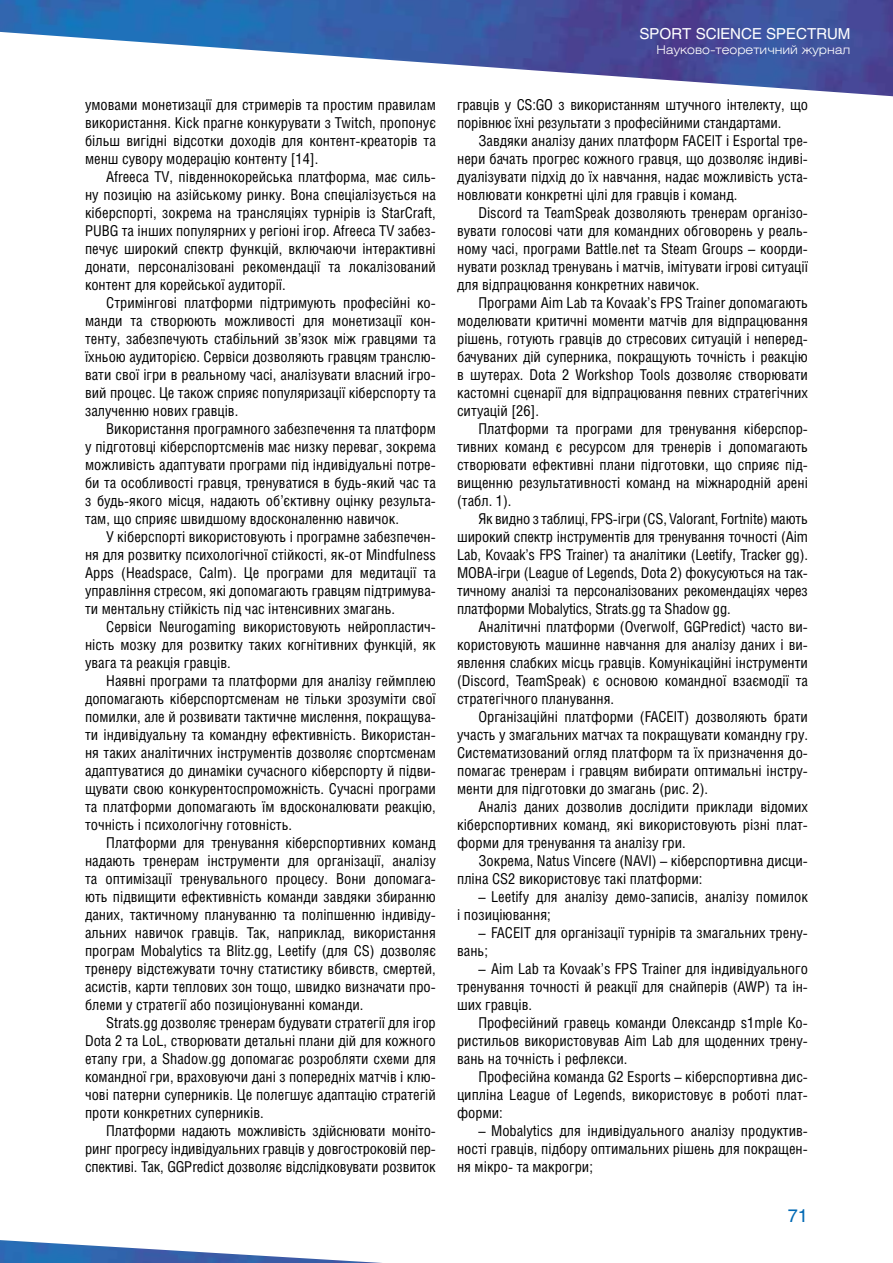
<style>
.page{position:relative;width:893px;height:1263px;background:#fff}
.page>*{position:absolute;margin:0;border:0;box-sizing:border-box;transform-origin:0 0}
.t1{font:18px "Helios C";color:#0069b4}
.t2{font:15px/18px "Helios Cond C";color:#000;text-align:justify}
.t3{font:15px "Helios C";color:#fff}
.t4{font:12px "Helios Ext Light C";color:#fff}
</style>
<div class="page">
<img style="left:0;top:0;width:893px;height:97px">
<img style="left:0;top:1240px;width:382px;height:23px">
<p class="t2" style="left:85px;top:95px;width:352px">умовами монетизації для стримерів та простим правилам використання. Kick прагне конкурувати з Twitch, пропонує більш вигідні відсотки доходів для контент-креаторів та менш сувору модерацію контенту [14].</p>
<p class="t2" style="left:85px;top:167px;width:352px;text-indent:21px">Afreeca TV, південнокорейська платформа, має силь&shy;ну позицію на азійському ринку. Вона спеціалізується на кіберспорті, зокрема на трансляціях турнірів із StarCraft, PUBG та інших популярних у регіоні ігор. Afreeca TV забез&shy;печує широкий спектр функцій, включаючи інтерактивні донати, персоналізовані рекомендації та локалізований контент для корейської аудиторії.</p>
<p class="t2" style="left:85px;top:293px;width:352px;text-indent:21px">Стримінгові платформи підтримують професійні ко&shy;манди та створюють можливості для монетизації кон&shy;тенту, забезпечують стабільний зв’язок між гравцями та їхньою аудиторією. Сервіси дозволяють гравцям транслю&shy;вати свої ігри в реальному часі, аналізувати власний ігро&shy;вий процес. Це також сприяє популяризації кіберспорту та залученню нових гравців.</p>
<p class="t2" style="left:85px;top:419px;width:352px;text-indent:21px">Використання програмного забезпечення та платформ у підготовці кіберспортсменів має низку переваг, зокрема можливість адаптувати програми під індивідуальні потре&shy;би та особливості гравця, тренуватися в будь-який час та з будь-якого місця, надають об’єктивну оцінку результа&shy;там, що сприяє швидшому вдосконаленню навичок.</p>
<p class="t2" style="left:85px;top:527px;width:352px;text-indent:21px">У кіберспорті використовують і програмне забезпечен&shy;ня для розвитку психологічної стійкості, як-от Mindfulness Apps (Headspace, Calm). Це програми для медитації та управління стресом, які допомагають гравцям підтримува&shy;ти ментальну стійкість під час інтенсивних змагань.</p>
<p class="t2" style="left:85px;top:617px;width:352px;text-indent:21px">Сервіси Neurogaming використовують нейропластич&shy;ність мозку для розвитку таких когнітивних функцій, як увага та реакція гравців.</p>
<p class="t2" style="left:85px;top:671px;width:352px;text-indent:21px">Наявні програми та платформи для аналізу геймплею допомагають кіберспортсменам не тільки зрозуміти свої помилки, але й розвивати тактичне мислення, покращува&shy;ти індивідуальну та командну ефективність. Використан&shy;ня таких аналітичних інструментів дозволяє спортсменам адаптуватися до динаміки сучасного кіберспорту й підви&shy;щувати свою конкурентоспроможність. Сучасні програми та платформи допомагають їм вдосконалювати реакцію, точність і психологічну готовність.</p>
<p class="t2" style="left:85px;top:833px;width:352px;text-indent:21px">Платформи для тренування кіберспортивних команд надають тренерам інструменти для організації, аналізу та оптимізації тренувального процесу. Вони допомага&shy;ють підвищити ефективність команди завдяки збиранню даних, тактичному плануванню та поліпшенню індивіду&shy;альних навичок гравців. Так, наприклад, використання програм Mobalytics та Blitz.gg, Leetify (для CS) дозволяє тренеру відстежувати точну статистику вбивств, смертей, асистів, карти теплових зон тощо, швидко визначати про&shy;блеми у стратегії або позиціонуванні команди.</p>
<p class="t2" style="left:85px;top:1013px;width:352px;text-indent:21px">Strats.gg дозволяє тренерам будувати стратегії для ігор Dota 2 та LoL, створювати детальні плани дій для кожного етапу гри, а Shadow.gg допомагає розробляти схеми для командної гри, враховуючи дані з попередніх матчів і клю&shy;чові патерни суперників. Це полегшує адаптацію стратегій проти конкретних суперників.</p>
<p class="t2" style="left:85px;top:1121px;width:352px;text-indent:21px">Платформи надають можливість здійснювати моніто&shy;ринг прогресу індивідуальних гравців у довгостроковій пер&shy;спективі. Так, GGPredict дозволяє відслідковувати розвиток</p>
<p class="t3" style="left:640px;top:25px;width:212px">SPORT SCIENCE SPECTRUM</p>
<p class="t4" style="left:656px;top:42px;width:196px">Науково-теоретичний журнал</p>
<p class="t2" style="left:457px;top:95px;width:352px">гравців у CS:GO з використанням штучного інтелекту, що порівнює їхні результати з професійними стандартами.</p>
<p class="t2" style="left:457px;top:131px;width:352px;text-indent:21px">Завдяки аналізу даних платформ FACEIT і Esportal тре&shy;нери бачать прогрес кожного гравця, що дозволяє індиві&shy;дуалізувати підхід до їх навчання, надає можливість уста&shy;новлювати конкретні цілі для гравців і команд.</p>
<p class="t2" style="left:457px;top:203px;width:352px;text-indent:21px">Discord та TeamSpeak дозволяють тренерам організо&shy;вувати голосові чати для командних обговорень у реаль&shy;ному часі, програми Battle.net та Steam Groups – коорди&shy;нувати розклад тренувань і матчів, імітувати ігрові ситуації для відпрацювання конкретних навичок.</p>
<p class="t2" style="left:457px;top:293px;width:352px;text-indent:21px">Програми Aim Lab та Kovaak’s FPS Trainer допомагають моделювати критичні моменти матчів для відпрацювання рішень, готують гравців до стресових ситуацій і неперед&shy;бачуваних дій суперника, покращують точність і реакцію в шутерах. Dota 2 Workshop Tools дозволяє створювати кастомні сценарії для відпрацювання певних стратегічних ситуацій [26].</p>
<p class="t2" style="left:457px;top:419px;width:352px;text-indent:21px">Платформи та програми для тренування кіберспор&shy;тивних команд є ресурсом для тренерів і допомагають створювати ефективні плани підготовки, що сприяє під&shy;вищенню результативності команд на міжнародній арені (табл. 1).</p>
<p class="t2" style="left:457px;top:509px;width:352px;text-indent:21px">Як видно з таблиці, FPS-ігри (CS, Valorant, Fortnite) мають широкий спектр інструментів для тренування точності (Aim Lab, Kovaak’s FPS Trainer) та аналітики (Leetify, Tracker gg).<br>MOBA-ігри (League of Legends, Dota 2) фокусуються на так&shy;тичному аналізі та персоналізованих рекомендаціях через платформи Mobalytics, Strats.gg та Shadow gg.</p>
<p class="t2" style="left:457px;top:617px;width:352px;text-indent:21px">Аналітичні платформи (Overwolf, GGPredict) часто ви&shy;користовують машинне навчання для аналізу даних і ви&shy;явлення слабких місць гравців. Комунікаційні інструменти (Discord, TeamSpeak) є основою командної взаємодії та стратегічного планування.</p>
<p class="t2" style="left:457px;top:707px;width:352px;text-indent:21px">Організаційні платформи (FACEIT) дозволяють брати участь у змагальних матчах та покращувати командну гру.<br>Систематизований огляд платформ та їх призначення до&shy;помагає тренерам і гравцям вибирати оптимальні інстру&shy;менти для підготовки до змагань (рис. 2).</p>
<p class="t2" style="left:457px;top:797px;width:352px;text-indent:21px">Аналіз даних дозволив дослідити приклади відомих кіберспортивних команд, які використовують різні плат&shy;форми для тренування та аналізу гри.</p>
<p class="t2" style="left:457px;top:851px;width:352px;text-indent:21px">Зокрема, Natus Vincere (NAVI) – кіберспортивна дисци&shy;пліна CS2 використовує такі платформи:</p>
<p class="t2" style="left:457px;top:887px;width:352px;text-indent:21px">– Leetify для аналізу демо-записів, аналізу помилок і позиціювання;</p>
<p class="t2" style="left:457px;top:923px;width:352px;text-indent:21px">– FACEIT для організації турнірів та змагальних трену&shy;вань;</p>
<p class="t2" style="left:457px;top:959px;width:352px;text-indent:21px">– Aim Lab та Kovaak’s FPS Trainer для індивідуального тренування точності й реакції для снайперів (AWP) та ін&shy;ших гравців.</p>
<p class="t2" style="left:457px;top:1013px;width:352px;text-indent:21px">Професійний гравець команди Олександр s1mple Ко&shy;ристильов використовував Aim Lab для щоденних трену&shy;вань на точність і рефлекси.</p>
<p class="t2" style="left:457px;top:1067px;width:352px;text-indent:21px">Професійна команда G2 Esports – кіберспортивна дис&shy;ципліна League of Legends, використовує в роботі плат&shy;форми:</p>
<p class="t2" style="left:457px;top:1121px;width:352px;text-indent:21px">– Mobalytics для індивідуального аналізу продуктив&shy;ності гравців, підбору оптимальних рішень для покращен&shy;ня мікро- та макрогри;</p>
<p class="t1" style="left:788px;top:1204px;width:22px">71</p>
</div>
